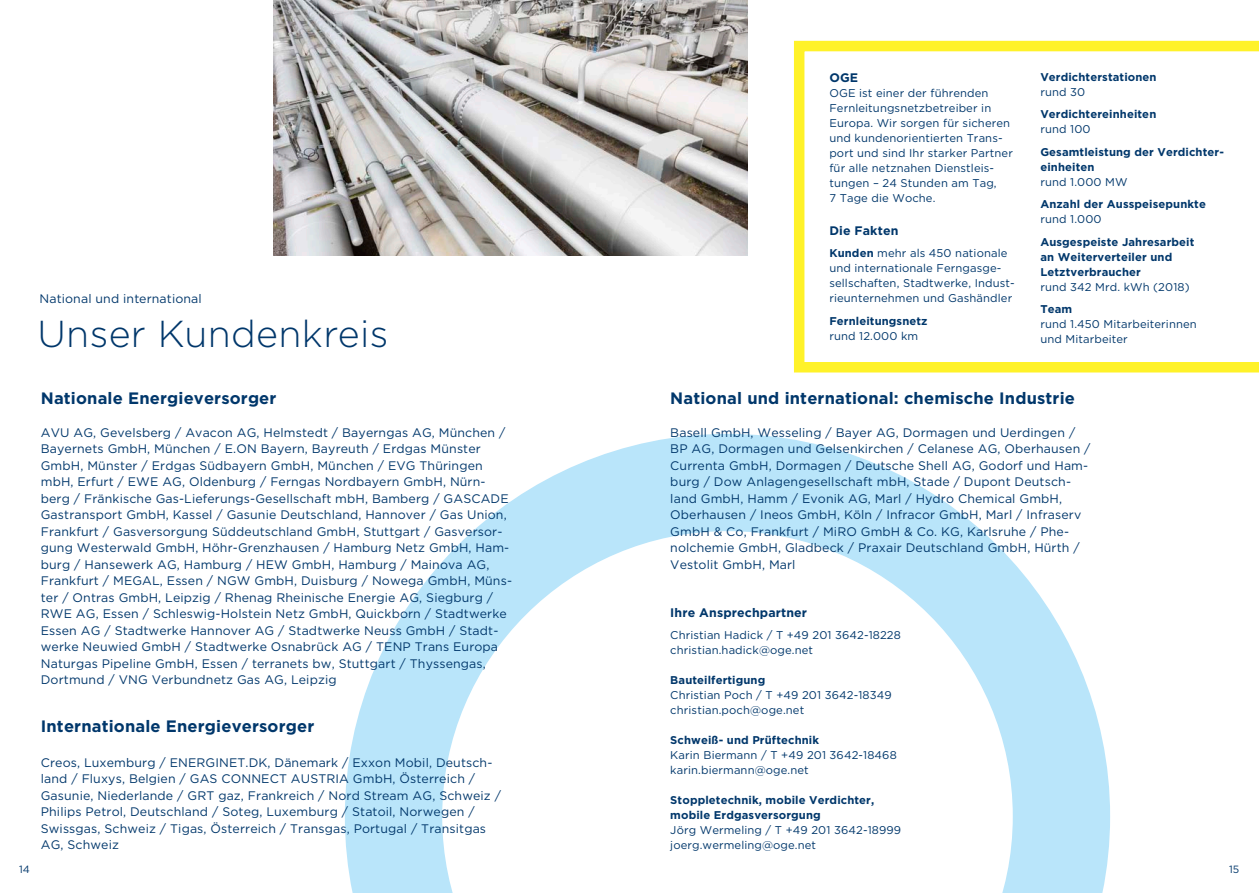
<style>
.page{position:relative;width:1259px;height:893px;background:#fff}
.page>*{position:absolute;margin:0;border:0;box-sizing:border-box;transform-origin:0 0}
.t1{font:300 37.5px "Gotham";letter-spacing:.01em;color:#00376b}
.t2{font:700 16.5px "Gotham";letter-spacing:.01em;color:#00376b}
.t3{font:12.3px/16.5px "Gotham";letter-spacing:.01em;color:#00376b}
.t4{font:700 12.3px "Gotham";letter-spacing:.01em;color:#00376b}
.t5{font:11.25px/15px "Gotham";letter-spacing:.01em;color:#00376b}
.t6{font:700 11.25px/15px "Gotham";letter-spacing:.01em;color:#00376b}
.t7{font:10.5px "Gotham";color:#00376b}
.s1{font-weight:700}
</style>
<div class="page">
<svg style="left:345px;top:434px;width:765px;height:459px"></svg>
<img style="left:274px;top:0;width:473px;height:255px">
<svg style="left:794px;top:41px;width:465px;height:331px"></svg>
<p class="t3" style="left:40px;top:290px;width:164px">National und international</p>
<h1 class="t1" style="left:37px;top:310px;width:352px">Unser Kundenkreis</h1>
<h2 class="t2" style="left:41px;top:387px;width:237px">Nationale Energieversorger</h2>
<p class="t3" style="left:41px;top:424px;width:473px">AVU AG, Gevelsberg / Avacon AG, Helmstedt / Bayerngas AG, München / Bayernets GmbH, München / E.ON Bayern, Bayreuth / Erdgas Münster GmbH, Münster / Erdgas Südbayern GmbH, München / EVG Thüringen mbH, Erfurt / EWE AG, Oldenburg / Ferngas Nordbayern GmbH, Nürn&shy;berg / Fränkische Gas-Lieferungs-Gesellschaft mbH, Bamberg / GASCADE Gastransport GmbH, Kassel / Gasunie Deutschland, Hannover / Gas Union, Frankfurt / Gasversorgung Süddeutschland GmbH, Stuttgart / Gasversor&shy;gung Westerwald GmbH, Höhr-Grenzhausen / Hamburg Netz GmbH, Ham&shy;burg / Hansewerk AG, Hamburg / HEW GmbH, Hamburg / Mainova AG, Frankfurt / MEGAL, Essen / NGW GmbH, Duisburg / Nowega GmbH, Müns&shy;ter / Ontras GmbH, Leipzig / Rhenag Rheinische Energie AG, Siegburg / RWE AG, Essen / Schleswig-Holstein Netz GmbH, Quickborn / Stadtwerke Essen AG / Stadtwerke Hannover AG / Stadtwerke Neuss GmbH / Stadt&shy;werke Neuwied GmbH / Stadtwerke Osnabrück AG / TENP Trans Europa Naturgas Pipeline GmbH, Essen / terranets bw, Stuttgart / Thyssengas, Dortmund / VNG Verbundnetz Gas AG, Leipzig</p>
<h2 class="t2" style="left:41px;top:715px;width:275px">Internationale Energieversorger</h2>
<p class="t3" style="left:41px;top:754px;width:462px">Creos, Luxemburg / ENERGINET.DK, Dänemark / Exxon Mobil, Deutsch&shy;land / Fluxys, Belgien / GAS CONNECT AUSTRIA GmbH, Österreich / Gasunie, Niederlande / GRT gaz, Frankreich / Nord Stream AG, Schweiz / Philips Petrol, Deutschland / Soteg, Luxemburg / Statoil, Norwegen / Swissgas, Schweiz / Tigas, Österreich / Transgas, Portugal / Transitgas AG, Schweiz</p>
<p class="t4" style="left:829px;top:69px;width:30px">OGE</p>
<p class="t5" style="left:829px;top:85px;width:185px">OGE ist einer der führenden<br>Fernleitungsnetzbetreiber in<br>Europa. Wir sorgen für sicheren und kundenorientierten Trans&shy;port und sind Ihr starker Partner für alle netznahen Dienstleis&shy;tungen – 24 Stunden am Tag,<br>7 Tage die Woche.</p>
<p class="t4" style="left:829px;top:222px;width:71px">Die Fakten</p>
<p class="t5" style="left:829px;top:246px;width:187px"><span class="s1">Kunden</span> mehr als 450 nationale und internationale Ferngasge&shy;sellschaften, Stadtwerke, Indust&shy;rieunternehmen und Gashändler</p>
<p class="t6" style="left:829px;top:313px;width:100px">Fernleitungsnetz</p>
<p class="t5" style="left:829px;top:328px;width:90px">rund 12.000 km</p>
<p class="t6" style="left:1040px;top:69px;width:118px">Verdichterstationen</p>
<p class="t5" style="left:1040px;top:84px;width:46px">rund 30</p>
<p class="t6" style="left:1040px;top:107px;width:117px">Verdichtereinheiten</p>
<p class="t5" style="left:1040px;top:122px;width:52px">rund 100</p>
<p class="t6" style="left:1040px;top:144px;width:185px">Gesamtleistung der Verdichter&shy;einheiten</p>
<p class="t5" style="left:1040px;top:174px;width:89px">rund 1.000 MW</p>
<p class="t6" style="left:1040px;top:197px;width:167px">Anzahl der Ausspeisepunkte</p>
<p class="t5" style="left:1040px;top:212px;width:63px">rund 1.000</p>
<p class="t6" style="left:1040px;top:234px;width:156px">Ausgespeiste Jahresarbeit an Weiterverteiler und<br>Letztverbraucher</p>
<p class="t5" style="left:1040px;top:279px;width:151px">rund 342 Mrd. kWh (2018)</p>
<p class="t6" style="left:1040px;top:302px;width:33px">Team</p>
<p class="t5" style="left:1040px;top:317px;width:158px">rund 1.450 Mitarbeiterinnen und Mitarbeiter</p>
<h2 class="t2" style="left:670px;top:387px;width:406px">National und international: chemische Industrie</h2>
<p class="t3" style="left:670px;top:424px;width:422px">Basell GmbH, Wesseling / Bayer AG, Dormagen und Uerdingen / BP AG, Dormagen und Gelsenkirchen / Celanese AG, Oberhausen / Currenta GmbH, Dormagen / Deutsche Shell AG, Godorf und Ham&shy;burg / Dow Anlagengesellschaft mbH, Stade / Dupont Deutsch&shy;land GmbH, Hamm / Evonik AG, Marl / Hydro Chemical GmbH, Oberhausen / Ineos GmbH, Köln / Infracor GmbH, Marl / Infraserv GmbH &amp; Co, Frankfurt / MiRO GmbH &amp; Co. KG, Karlsruhe / Phe&shy;nolchemie GmbH, Gladbeck / Praxair Deutschland GmbH, Hürth / Vestolit GmbH, Marl</p>
<p class="t4" style="left:670px;top:604px;width:138px">Ihre Ansprechpartner</p>
<p class="t5" style="left:670px;top:628px;width:232px">Christian Hadick / T +49 201 3642-18228 christian.hadick@oge.net</p>
<p class="t6" style="left:670px;top:673px;width:97px">Bauteilfertigung</p>
<p class="t5" style="left:670px;top:687px;width:223px">Christian Poch / T +49 201 3642-18349 christian.poch@oge.net</p>
<p class="t6" style="left:670px;top:733px;width:150px">Schweiß- und Prüftechnik</p>
<p class="t5" style="left:670px;top:747px;width:228px">Karin Biermann / T +49 201 3642-18468 karin.biermann@oge.net</p>
<p class="t6" style="left:670px;top:793px;width:205px">Stoppletechnik, mobile Verdichter, mobile Erdgasversorgung</p>
<p class="t5" style="left:670px;top:822px;width:232px">Jörg Wermeling / T +49 201 3642-18999 joerg.wermeling@oge.net</p>
<p class="t7" style="left:19px;top:863px;width:12px">14</p>
<p class="t7" style="left:1229px;top:863px;width:12px">15</p>
</div>
